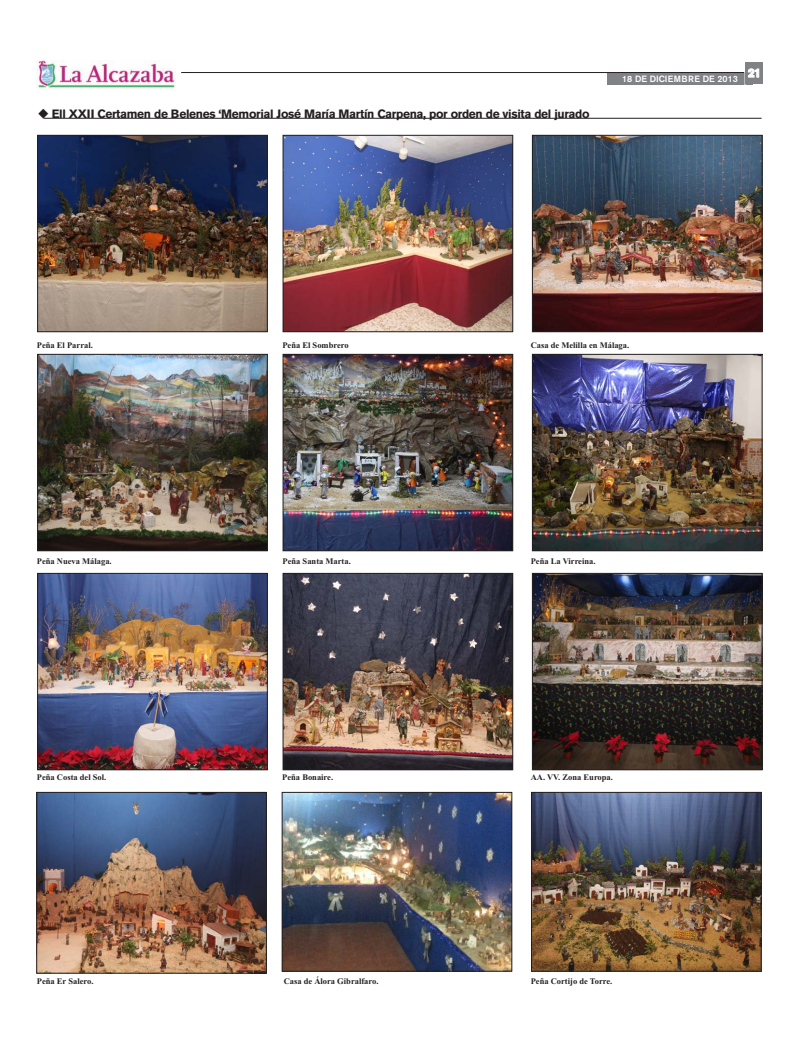
<style>
.page{position:relative;width:800px;height:1049px;background:#fff}
.page>*{position:absolute;margin:0;border:0;box-sizing:border-box;transform-origin:0 0}
.t1{font:700 12px "Akzidenz Grotesk BE";letter-spacing:-.03em;color:#231f20}
.t2{font:500 9px "Akzidenz Grotesk BE";letter-spacing:.01em;color:#fff}
.t3{font:700 8.5px "Times New Roman";color:#231f20}
</style>
<div class="page">
<hr style="left:44px;top:118px;width:717px;height:1px;background:#231f20">
<img style="left:38px;top:794px;width:226px;height:177px">
<div style="left:36px;top:792px;width:230px;height:181px;border:1px solid #231f20"></div>
<img style="left:284px;top:794px;width:226px;height:175px">
<div style="left:282px;top:792px;width:230px;height:179px;border:1px solid #231f20"></div>
<img style="left:533px;top:794px;width:226px;height:175px">
<div style="left:531px;top:792px;width:230px;height:179px;border:1px solid #231f20"></div>
<img style="left:39px;top:575px;width:226px;height:193px">
<div style="left:37px;top:573px;width:230px;height:197px;border:1px solid #231f20"></div>
<img style="left:285px;top:575px;width:226px;height:193px">
<div style="left:283px;top:573px;width:230px;height:197px;border:1px solid #231f20"></div>
<img style="left:534px;top:575px;width:226px;height:193px">
<div style="left:532px;top:573px;width:230px;height:197px;border:1px solid #231f20"></div>
<img style="left:39px;top:356px;width:226px;height:193px">
<div style="left:37px;top:354px;width:230px;height:197px;border:1px solid #231f20"></div>
<img style="left:285px;top:356px;width:226px;height:193px">
<div style="left:283px;top:354px;width:230px;height:197px;border:1px solid #231f20"></div>
<img style="left:534px;top:356px;width:226px;height:193px">
<div style="left:532px;top:354px;width:230px;height:197px;border:1px solid #231f20"></div>
<img style="left:39px;top:137px;width:226px;height:193px">
<div style="left:37px;top:135px;width:230px;height:197px;border:1px solid #231f20"></div>
<img style="left:285px;top:137px;width:226px;height:193px">
<div style="left:283px;top:135px;width:230px;height:197px;border:1px solid #231f20"></div>
<img style="left:534px;top:137px;width:226px;height:193px">
<div style="left:532px;top:135px;width:230px;height:197px;border:1px solid #231f20"></div>
<div style="left:607px;top:73px;width:145px;height:11px;background:#808285"></div>
<hr style="left:181px;top:72px;width:563px;height:1px;background:#231f20">
<svg style="left:745px;top:63px;width:18px;height:21px"></svg>
<svg style="left:744px;top:68px;width:14px;height:17px"></svg>
<img style="left:37px;top:61px;width:138px;height:29px">
<p class="t1" style="left:37px;top:109px;width:553px">◆ Ell XXII Certamen de Belenes ‘Memorial José María Martín Carpena, por orden de visita del jurado</p>
<p class="t2" style="left:622px;top:76px;width:140px">18 DE DICIEMBRE DE 2013 <sup>21</sup></p>
<p class="t3" style="left:37px;top:340px;width:57px">Peña El Parral.</p>
<p class="t3" style="left:282px;top:340px;width:68px">Peña El Sombrero</p>
<p class="t3" style="left:530px;top:340px;width:100px">Casa de Melilla en Málaga.</p>
<p class="t3" style="left:37px;top:556px;width:76px">Peña Nueva Málaga.</p>
<p class="t3" style="left:282px;top:556px;width:70px">Peña Santa Marta.</p>
<p class="t3" style="left:530px;top:556px;width:66px">Peña La Virreina.</p>
<p class="t3" style="left:37px;top:772px;width:71px">Peña Costa del Sol.</p>
<p class="t3" style="left:282px;top:772px;width:52px">Peña Bonaire.</p>
<p class="t3" style="left:530px;top:772px;width:84px">AA. VV. Zona Europa.</p>
<p class="t3" style="left:37px;top:976px;width:58px">Peña Er Salero.</p>
<p class="t3" style="left:283px;top:976px;width:96px">Casa de Álora Gibralfaro.</p>
<p class="t3" style="left:530px;top:976px;width:83px">Peña Cortijo de Torre.</p>
</div>
